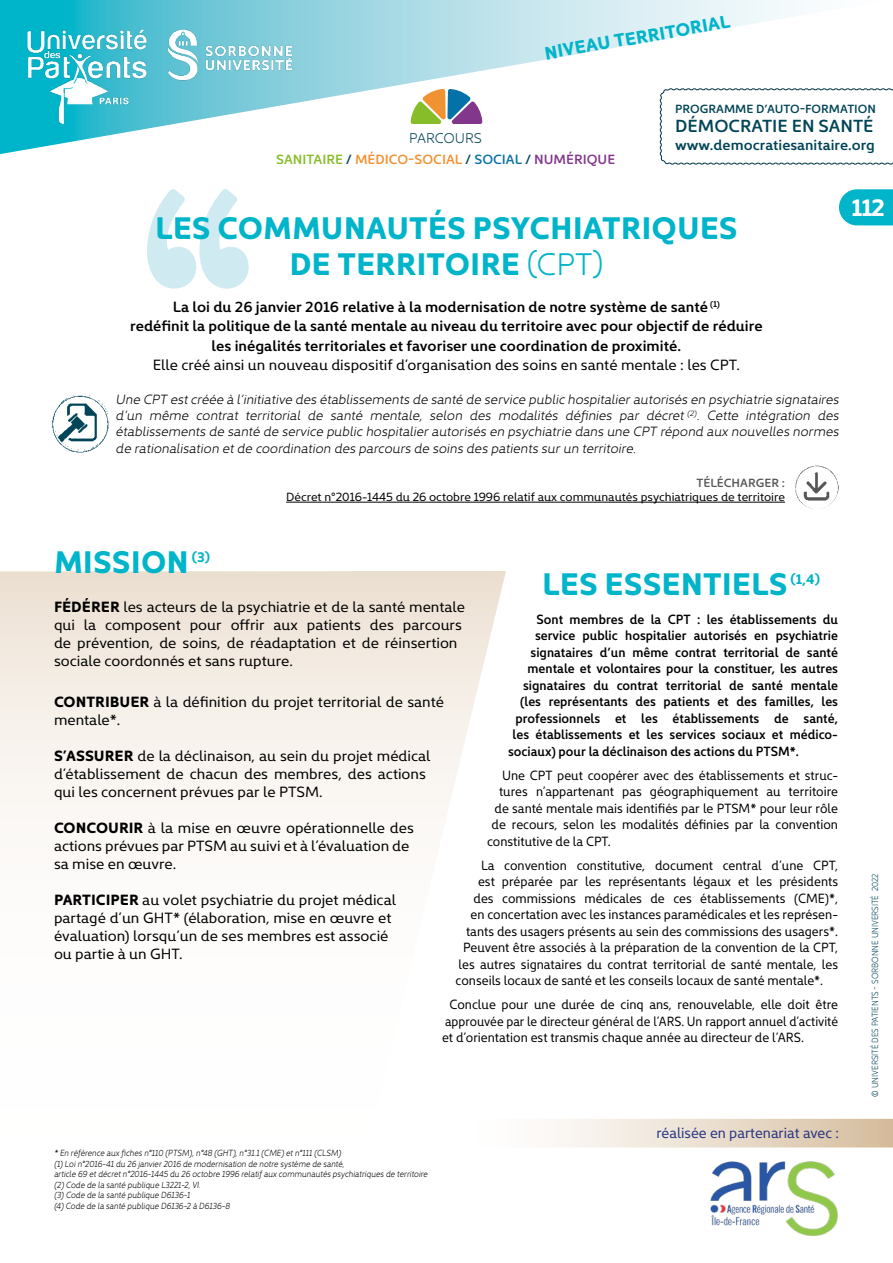
<style>
.page{position:relative;width:893px;height:1263px;background:#fff}
.page>*{position:absolute;margin:0;border:0;box-sizing:border-box;transform-origin:0 0}
.t1{font:500 321px "Brandon Text";color:#d0eaf1}
.t2{font:700 31.5px/36px "Kyrial Display Pro";color:#00b4c9;text-align:center}
.t3{font:700 24px "Kyrial Display Pro";color:#fff}
.t4{font:700 18.3px "Kyrial Display Pro";color:#00b4c9}
.t5{font:600 17.7px "Kyrial Display Pro";color:#004457}
.t6{font:15px/18px "Kyrial Display Pro";color:#000}
.t7{font:600 15px/19.5px "Kyrial Display Pro";color:#000;text-align:center}
.t8{font:15px "Kyrial Display Pro";color:#283583;scale:.95 1}
.t9{font:600 14.7px "Kyrial Display Pro";color:#004457}
.t10{font:300 14.25px "Kyrial Display Pro";color:#004457}
.t11{font:700 13.95px "Kyrial Display Pro";color:#00b4c9}
.t12{font:13.5px/16.5px "Kyrial Display Pro";color:#000;text-align:justify;scale:.93 1}
.t13{font:600 13.5px "Kyrial Display Pro";color:#000;scale:.93 1}
.t14{font:italic 300 13.5px/16.2px "Kyrial Display Pro";color:#000;text-align:justify}
.t15{font:600 13.5px "Kyrial Display Pro";color:#f19131}
.t16{font:12px "Kyrial Display Pro";color:#000}
.t17{font:600 12px "Kyrial Display Pro";color:#004457}
.t18{font:600 12px "Kyrial Display Pro";color:#575756}
.t19{font:italic 300 9px/10.5px "Kyrial Display Pro";color:#000;scale:.9 1}
.t20{font:300 9px "Kyrial Display Pro";color:#004457;scale:.9 1}
.s1{color:#87bd27}
.s2{color:#004457}
.s3{color:#0e72a8}
.s4{color:#82358c}
.s5{font-weight:300}
.s6{font-weight:700}
.s7{font-weight:400}
</style>
<div class="page">
<svg style="left:551px;top:1119px;width:342px;height:28px;background:#e9dbcb"></svg>
<img style="left:710px;top:1161px;width:128px;height:75px">
<svg style="left:0;top:0;width:795px;height:154px"></svg>
<img style="left:28px;top:29px;width:267px;height:95px">
<svg style="left:659px;top:88px;width:234px;height:77px"></svg>
<svg style="left:411px;top:89px;width:71px;height:35px"></svg>
<svg style="left:0;top:571px;width:506px;height:249px"></svg>
<svg style="left:839px;top:189px;width:54px;height:36px;background:#13b9cd"></svg>
<img style="left:52px;top:395px;width:57px;height:57px">
<hr style="left:286px;top:502px;width:499px;height:1px;background:#000">
<img style="left:794px;top:465px;width:45px;height:44px;border-radius:22px">
<h3 class="t4" style="left:542px;top:41px;width:190px;rotate:-10deg">NIVEAU TERRITORIAL</h3>
<p class="t10" style="left:409px;top:127px;width:74px">PARCOURS</p>
<p class="t15" style="left:276px;top:150px;width:341px"><span class="s1">SANITAIRE</span> <span class="s2">/</span> MÉDICO-SOCIAL <span class="s2">/</span> <span class="s3">SOCIAL</span> <span class="s2">/</span> <span class="s4">NUMÉRIQUE</span></p>
<p class="t17" style="left:675px;top:100px;width:202px">PROGRAMME D’AUTO-FORMATION</p>
<h3 class="t5" style="left:675px;top:114px;width:200px">DÉMOCRATIE EN SANTÉ</h3>
<p class="t9" style="left:675px;top:135px;width:201px">www.democratiesanitaire.org</p>
<h1 class="t1" style="left:133px;top:84px;width:129px">‘‘</h1>
<h2 class="t2" style="left:155px;top:208px;width:584px">LES COMMUNAUTÉS PSYCHIATRIQUES<br>DE TERRITOIRE <span class="s5">(CPT)</span></h2>
<p class="t7" style="left:130px;top:296px;width:634px">La loi du 26 janvier 2016 relative à la modernisation de notre système de santé <sup>(1)<br></sup>redéfinit la politique de la santé mentale au niveau du territoire avec pour objectif de réduire les inégalités territoriales et favoriser une coordination de proximité.</p>
<p class="t6" style="left:153px;top:355px;width:589px">Elle créé ainsi un nouveau dispositif d’organisation des soins en santé mentale : les CPT.</p>
<p class="t14" style="left:116px;top:390px;width:725px">Une CPT est créée à l’initiative des établissements de santé de service public hospitalier autorisés en psychiatrie signataires d’un même contrat territorial de santé mentale, selon des modalités définies par décret <sup>(2)</sup>. Cette intégration des établissements de santé de service public hospitalier autorisés en psychiatrie dans une CPT répond aux nouvelles normes de rationalisation et de coordination des parcours de soins des patients sur un territoire.</p>
<p class="t18" style="left:696px;top:474px;width:90px">TÉLÉCHARGER :</p>
<p class="t16" style="left:286px;top:489px;width:500px">Décret n°2016-1445 du 26 octobre 1996 relatif aux communautés psychiatriques de territoire</p>
<h3 class="t3" style="left:851px;top:190px;width:35px">112</h3>
<h2 class="t2" style="left:54px;top:542px;width:136px">MISSION</h2>
<p class="t11" style="left:192px;top:547px;width:20px">(3)</p>
<h2 class="t2" style="left:542px;top:564px;width:247px">LES ESSENTIELS</h2>
<p class="t11" style="left:791px;top:569px;width:31px">(1,4)</p>
<p class="t13" style="left:537px;top:609px;width:326px">Sont membres de la CPT : les établissements du</p>
<p class="t13" style="left:535px;top:626px;width:327px">service public hospitalier autorisés en psychiatrie</p>
<p class="t13" style="left:531px;top:642px;width:332px">signataires d’un même contrat territorial de santé</p>
<p class="t13" style="left:528px;top:659px;width:335px">mentale et volontaires pour la constituer, les autres</p>
<p class="t13" style="left:523px;top:675px;width:340px">signataires du contrat territorial de santé mentale</p>
<p class="t13" style="left:520px;top:692px;width:343px">(les représentants des patients et des familles, les</p>
<p class="t13" style="left:516px;top:708px;width:348px">professionnels et les établissements de santé,</p>
<p class="t13" style="left:513px;top:725px;width:352px">les établissements et les services sociaux et médico-</p>
<p class="t13" style="left:508px;top:741px;width:314px">sociaux) pour la déclinaison des actions du PTSM*.</p>
<p class="t12" style="left:502px;top:766px;width:363px">Une CPT peut coopérer avec des établissements et struc-</p>
<p class="t12" style="left:499px;top:782px;width:366px">tures n’appartenant pas géographiquement au territoire</p>
<p class="t12" style="left:495px;top:799px;width:371px">de santé mentale mais identifiés par le PTSM* pour leur rôle</p>
<p class="t12" style="left:492px;top:815px;width:374px">de recours, selon les modalités définies par la convention</p>
<p class="t12" style="left:487px;top:832px;width:135px">constitutive de la CPT.</p>
<p class="t12" style="left:481px;top:856px;width:385px">La convention constitutive, document central d’une CPT,</p>
<p class="t12" style="left:478px;top:872px;width:389px">est préparée par les représentants légaux et les présidents</p>
<p class="t12" style="left:474px;top:889px;width:393px">des commissions médicales de ces établissements (CME)*,</p>
<p class="t12" style="left:471px;top:905px;width:397px">en concertation avec les instances paramédicales et les représen-</p>
<p class="t12" style="left:466px;top:922px;width:402px">tants des usagers présents au sein des commissions des usagers*.</p>
<p class="t12" style="left:463px;top:938px;width:405px">Peuvent être associés à la préparation de la convention de la CPT,</p>
<p class="t12" style="left:459px;top:955px;width:410px">les autres signataires du contrat territorial de santé mentale, les</p>
<p class="t12" style="left:456px;top:971px;width:397px">conseils locaux de santé et les conseils locaux de santé mentale*.</p>
<p class="t12" style="left:442px;top:995px;width:427px;text-indent:8px">Conclue pour une durée de cinq ans, renouvelable, elle doit être approuvée par le directeur général de l’ARS. Un rapport annuel d’activité et d’orientation est transmis chaque année au directeur de l’ARS.</p>
<p class="t6" style="left:54px;top:597px;width:413px"><span class="s6">FÉDÉRER</span> les acteurs de la psychiatrie et de la santé mentale qui la composent pour offrir aux patients des parcours de prévention, de soins, de réadaptation et de réinsertion sociale coordonnés et sans rupture.</p>
<p class="t6" style="left:54px;top:691px;width:392px"><span class="s6">CONTRIBUER</span> à la définition du projet territorial de santé mentale*.</p>
<p class="t6" style="left:54px;top:745px;width:378px"><span class="s6">S’ASSURER</span> de la déclinaison, au sein du projet médical d’établissement de chacun des membres, des actions qui les concernent prévues par le PTSM.</p>
<p class="t6" style="left:54px;top:817px;width:362px"><span class="s6">CONCOURIR</span> à la mise en œuvre opérationnelle des actions prévues par PTSM au suivi et à l’évaluation de sa mise en œuvre.</p>
<p class="t6" style="left:54px;top:889px;width:343px"><span class="s6">PARTICIPER</span> au volet psychiatrie du projet médical partagé d’un GHT* (élaboration, mise en œuvre et évaluation) lorsqu’un de ses membres est associé ou partie à un GHT.</p>
<p class="t19" style="left:54px;top:1147px;width:417px">* En référence aux fiches n°110 (PTSM), n°48 (GHT), n°31.1 (CME) et n°111 (CLSM)<br>(1) Loi n°2016-41 du 26 janvier 2016 de modernisation de notre système de santé,<br>article 69 et décret n°2016-1445 du 26 octobre 1996 relatif aux communautés psychiatriques de territoire (2) Code de la santé publique L3221-2, VI.<br>(3) Code de la santé publique D6136-1<br>(4) Code de la santé publique D6136-2 à D6136-8</p>
<p class="t8" style="left:656px;top:1123px;width:194px">réalisée en partenariat avec :</p>
<p class="t20" style="left:868px;top:1097px;width:249px;rotate:-90deg"><span class="s7">©</span> UNIVERSITÉ DES PATIENTS - SORBONNE UNIVERSITÉ 2022</p>
</div>
